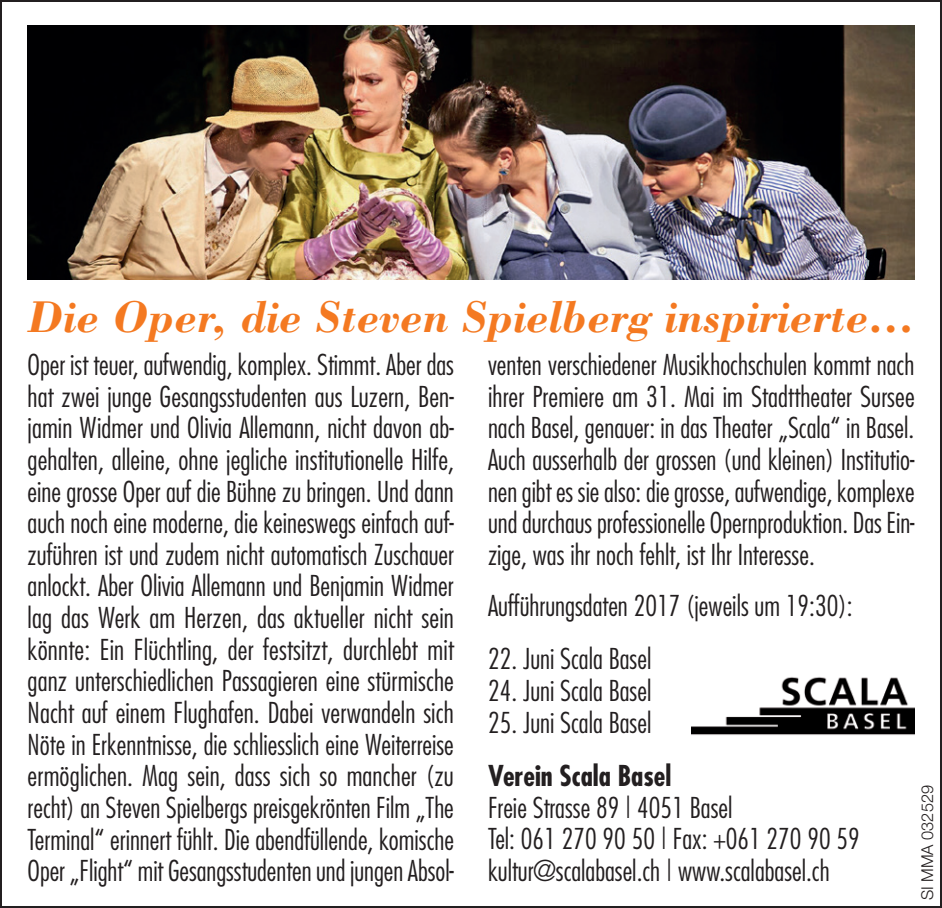
<style>
.page{position:relative;width:942px;height:908px;background:#fff}
.page>*{position:absolute;margin:0;border:0;box-sizing:border-box;transform-origin:0 0}
.t1{font:italic 700 46px "Bodoni";color:#f47921}
.t2{font:300 condensed 28px/31.6px "Futura";color:#231f20;text-align:justify}
.t3{font:700 condensed 28px "Futura";color:#231f20}
.t4{font:300 16.4px "Helvetica Neue";color:#231f20}
</style>
<div class="page">
<img style="left:691px;top:677px;width:222px;height:58px">
<img style="left:28px;top:26px;width:885px;height:254px">
<h1 class="t1" style="left:28px;top:288px;width:887px">Die Oper, die Steven Spielberg inspirierte...</h1>
<p class="t2" style="left:28px;top:348px;width:428px">Oper ist teuer, aufwendig, komplex. Stimmt. Aber das hat zwei junge Gesangsstudenten aus Luzern, Ben&shy;jamin Widmer und Olivia Allemann, nicht davon ab&shy;gehalten, alleine, ohne jegliche institutionelle Hilfe, eine grosse Oper auf die Bühne zu bringen. Und dann auch noch eine moderne, die keineswegs einfach auf&shy;zuführen ist und zudem nicht automatisch Zuschauer anlockt. Aber Olivia Allemann und Benjamin Widmer lag das Werk am Herzen, das aktueller nicht sein könnte: Ein Flüchtling, der festsitzt, durchlebt mit ganz unterschiedlichen Passagieren eine stürmische Nacht auf einem Flughafen. Dabei verwandeln sich Nöte in Erkenntnisse, die schliesslich eine Weiterreise ermöglichen. Mag sein, dass sich so mancher (zu recht) an Steven Spielbergs preisgekrönten Film „The Terminal“ erinnert fühlt. Die abendfüllende, komische Oper „Flight“ mit Gesangsstudenten und jungen Absol-</p>
<p class="t2" style="left:488px;top:348px;width:428px">venten verschiedener Musikhochschulen kommt nach ihrer Premiere am 31. Mai im Stadttheater Sursee nach Basel, genauer: in das Theater „Scala“ in Basel.<br>Auch ausserhalb der grossen (und kleinen) Institutio&shy;nen gibt es sie also: die grosse, aufwendige, komplexe und durchaus professionelle Opernproduktion. Das Ein&shy;zige, was ihr noch fehlt, ist Ihr Interesse.</p>
<p class="t2" style="left:488px;top:589px;width:366px">Aufführungsdaten 2017 (jeweils um 19:30):</p>
<p class="t2" style="left:488px;top:642px;width:165px">22. Juni Scala Basel</p>
<p class="t2" style="left:488px;top:674px;width:165px">24. Juni Scala Basel</p>
<p class="t2" style="left:488px;top:705px;width:165px">25. Juni Scala Basel</p>
<p class="t3" style="left:488px;top:757px;width:185px">Verein Scala Basel</p>
<p class="t2" style="left:488px;top:790px;width:373px;text-align:left">Freie Strasse 89 | 4051 Basel<br>Tel: 061 270 90 50 | Fax: +061 270 90 59 kultur@scalabasel.ch | www.scalabasel.ch</p>
<p class="t4" style="left:916px;top:899px;width:117px;rotate:-90deg">SI MMA 032529</p>
</div>
